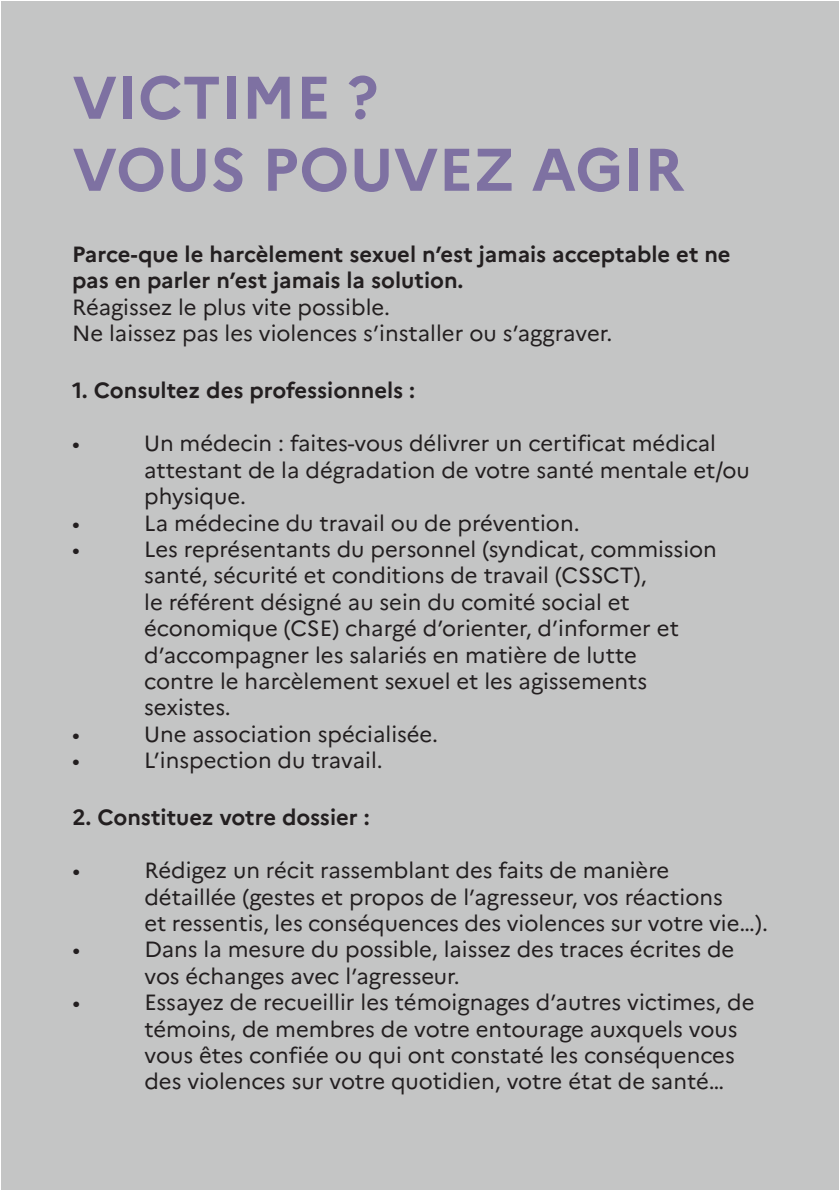
<style>
.page{position:relative;width:840px;height:1191px;background:#fff}
.page>*{position:absolute;margin:0;border:0;box-sizing:border-box;transform-origin:0 0}
.t1{font:700 60px "Marianne";color:#7e71a2}
.t2{font:22px/26.4px "Marianne";color:#231f20}
.t3{font:700 22px/26.4px "Marianne";color:#231f20}
</style>
<div class="page">
<div style="left:1px;top:1px;width:837px;height:1189px;background:#c4c5c5"></div>
<p class="t1" style="left:72px;top:61px;width:307px">VICTIME ?</p>
<p class="t1" style="left:72px;top:133px;width:613px">VOUS POUVEZ AGIR</p>
<p class="t3" style="left:72px;top:241px;width:659px">Parce-que le harcèlement sexuel n’est jamais acceptable et ne pas en parler n’est jamais la solution.</p>
<p class="t2" style="left:72px;top:293px;width:319px">Réagissez le plus vite possible.</p>
<p class="t2" style="left:72px;top:320px;width:541px">Ne laissez pas les violences s’installer ou s’aggraver.</p>
<p class="t3" style="left:72px;top:377px;width:344px">1. Consultez des professionnels :</p>
<p class="t2" style="left:72px;top:430px;width:9px">•</p>
<p class="t2" style="left:144px;top:430px;width:573px">Un médecin : faites-vous délivrer un certificat médical</p>
<p class="t2" style="left:144px;top:456px;width:607px">attestant de la dégradation de votre santé mentale et/ou physique.</p>
<p class="t2" style="left:72px;top:509px;width:9px">•</p>
<p class="t2" style="left:144px;top:509px;width:437px">La médecine du travail ou de prévention.</p>
<p class="t2" style="left:72px;top:536px;width:9px">•</p>
<p class="t2" style="left:144px;top:536px;width:574px">Les représentants du personnel (syndicat, commission</p>
<p class="t2" style="left:144px;top:562px;width:503px">santé, sécurité et conditions de travail (CSSCT),</p>
<p class="t2" style="left:144px;top:588px;width:487px">le référent désigné au sein du comité social et</p>
<p class="t2" style="left:144px;top:615px;width:536px">économique (CSE) chargé d’orienter, d’informer et</p>
<p class="t2" style="left:144px;top:641px;width:494px">d’accompagner les salariés en matière de lutte</p>
<p class="t2" style="left:144px;top:668px;width:504px">contre le harcèlement sexuel et les agissements</p>
<p class="t2" style="left:144px;top:694px;width:88px">sexistes.</p>
<p class="t2" style="left:72px;top:720px;width:9px">•</p>
<p class="t2" style="left:144px;top:720px;width:295px">Une association spécialisée.</p>
<p class="t2" style="left:72px;top:747px;width:9px">•</p>
<p class="t2" style="left:144px;top:747px;width:240px">L’inspection du travail.</p>
<p class="t3" style="left:72px;top:804px;width:299px">2. Constituez votre dossier :</p>
<p class="t2" style="left:72px;top:857px;width:9px">•</p>
<p class="t2" style="left:144px;top:857px;width:526px">Rédigez un récit rassemblant des faits de manière</p>
<p class="t2" style="left:144px;top:883px;width:624px">détaillée (gestes et propos de l’agresseur, vos réactions<br>et ressentis, les conséquences des violences sur votre vie…).</p>
<p class="t2" style="left:72px;top:936px;width:9px">•</p>
<p class="t2" style="left:144px;top:936px;width:591px">Dans la mesure du possible, laissez des traces écrites de</p>
<p class="t2" style="left:144px;top:962px;width:316px">vos échanges avec l’agresseur.</p>
<p class="t2" style="left:72px;top:989px;width:9px">•</p>
<p class="t2" style="left:144px;top:989px;width:611px">Essayez de recueillir les témoignages d’autres victimes, de témoins, de membres de votre entourage auxquels vous vous êtes confiée ou qui ont constaté les conséquences</p>
<p class="t2" style="left:144px;top:1068px;width:581px">des violences sur votre quotidien, votre état de santé…</p>
</div>
